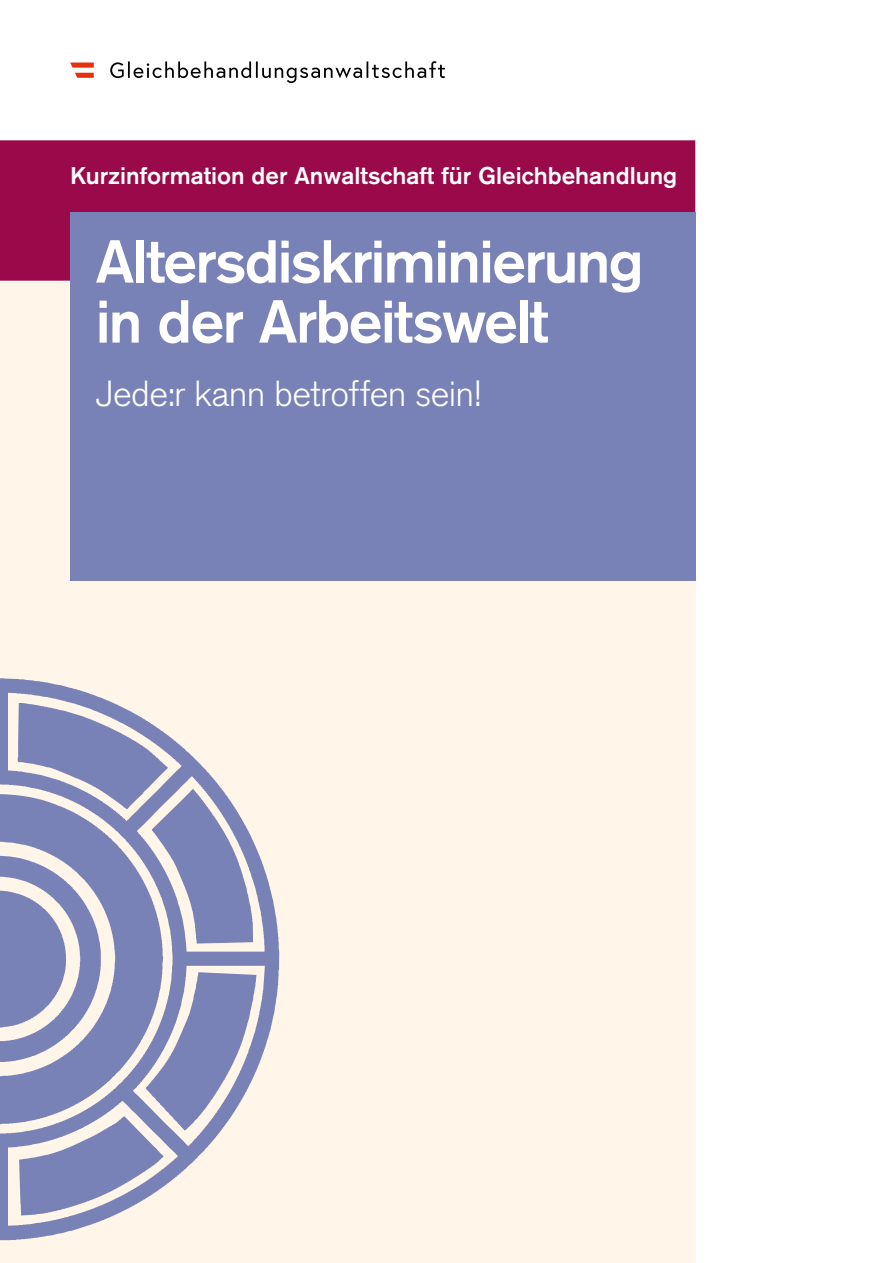
<style>
.page{position:relative;width:893px;height:1263px;background:#fff}
.page>*{position:absolute;margin:0;border:0;box-sizing:border-box;transform-origin:0 0}
.t1{font:500 60px/60px "Akzidenz Grotesk Pro";letter-spacing:-.03em;color:#fff}
.t2{font:300 36px "Akzidenz Grotesk Pro";letter-spacing:-.02em;color:#fff}
.Umschlag_Thema{font:500 24px "Akzidenz Grotesk Pro";color:#fff}
</style>
<div class="page">
<div style="left:0;top:140px;width:695px;height:1123px;background:#fff5e9"></div>
<div style="left:0;top:140px;width:695px;height:141px;background:#9a0a4a"></div>
<div style="left:70px;top:212px;width:625px;height:368px;background:#7882b6"></div>
<svg style="left:0;top:678px;width:280px;height:563px;fill:#7882b6"></svg>
<svg style="left:110px;top:61px;width:335px;height:22px"></svg>
<svg style="left:70px;top:63px;width:24px;height:15px"></svg>
<p class="Umschlag_Thema" style="left:70px;top:160px;width:608px">Kurzinformation der Anwaltschaft für Gleichbehandlung</p>
<h1 class="t1" style="left:96px;top:231px;width:549px">Altersdiskriminierung in der Arbeitswelt</h1>
<h2 class="t2" style="left:96px;top:370px;width:387px">Jede:r kann betroffen sein!</h2>
</div>
